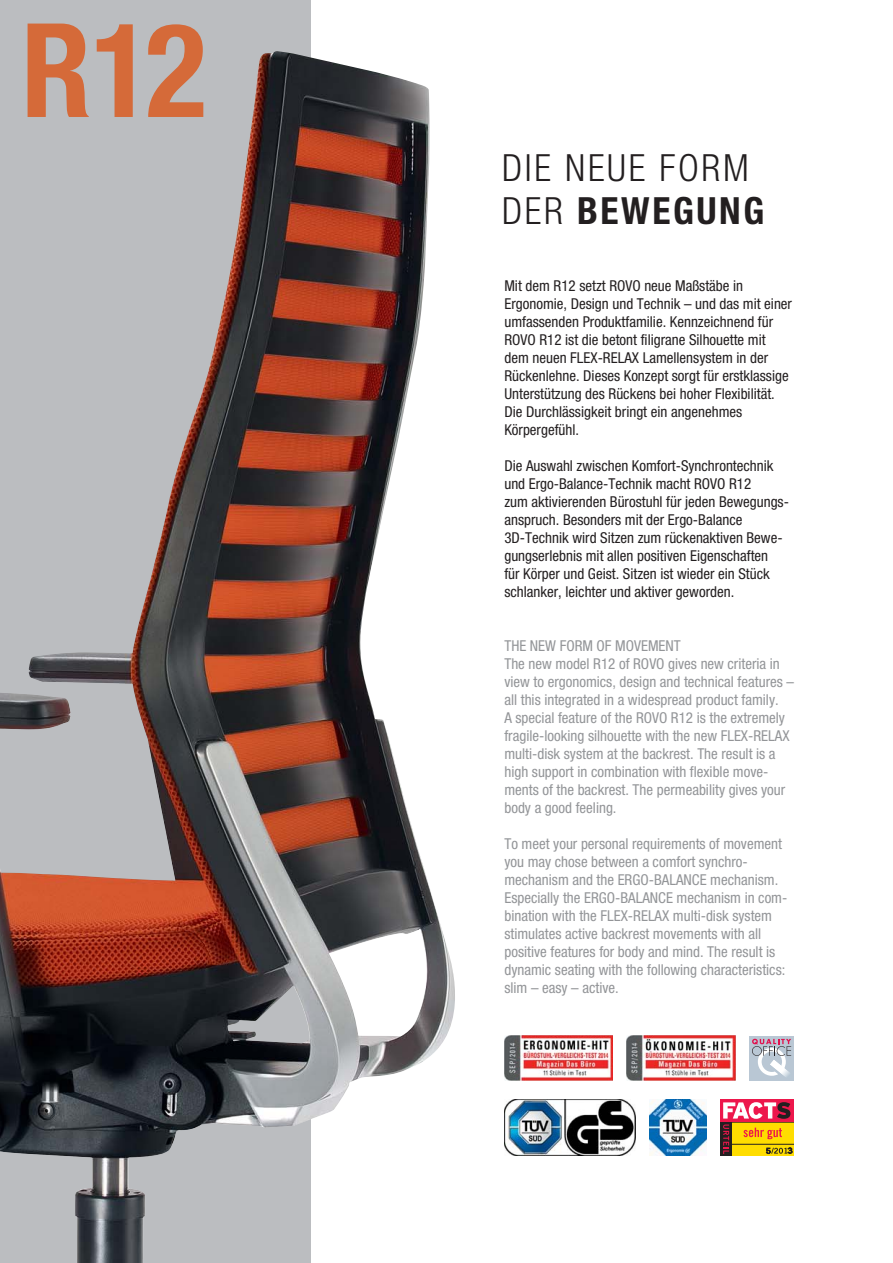
<style>
.page{position:relative;width:893px;height:1263px;background:#fff}
.page>*{position:absolute;margin:0;border:0;box-sizing:border-box;transform-origin:0 0}
.t1{font:700 condensed 130.8px "Helvetica Neue LT";color:#d56a39}
.t2{font:300 condensed 37.5px/43.5px "Helvetica Neue";letter-spacing:.07em;color:#231f20}
.t3{font:condensed 15px/18px "Helvetica Neue";color:#939598}
.t4{font:condensed 15px/18px "Helvetica Neue";color:#231f20}
.s1{font-weight:700}
</style>
<div class="page">
<div style="left:0;top:0;width:310px;height:1263px;background:#bbbdc0"></div>
<img style="left:0;top:51px;width:455px;height:1212px">
<div style="left:749px;top:1036px;width:45px;height:44px;background:#b9c7d4"></div>
<svg style="left:752px;top:1039px;width:40px;height:38px"></svg>
<div style="left:732px;top:1122px;width:62px;height:34px;background:#fd0"></div>
<div style="left:721px;top:1121px;width:11px;height:35px;background:#231f20"></div>
<hr style="left:721px;top:1122px;width:73px;height:1px;background:#231f20">
<div style="left:721px;top:1099px;width:73px;height:23px;background:#ed174c"></div>
<hr style="left:731px;top:1144px;width:63px;height:1px;background:#231f20">
<svg style="left:723px;top:1102px;width:70px;height:52px"></svg>
<img style="left:649px;top:1099px;width:57px;height:57px">
<img style="left:504px;top:1099px;width:131px;height:57px">
<img style="left:504px;top:1036px;width:108px;height:44px">
<img style="left:627px;top:1036px;width:108px;height:44px">
<h1 class="t1" style="left:21px;top:-9px;width:187px">R12</h1>
<h2 class="t2" style="left:502px;top:149px;width:264px">DIE NEUE FORM<br>DER <span class="s1">BEWEGUNG</span></h2>
<p class="t4" style="left:504px;top:278px;width:289px">Mit dem R12 setzt ROVO neue Maßstäbe in Ergonomie, Design und Technik – und das mit einer umfassenden Produktfamilie. Kennzeichnend für ROVO R12 ist die betont filigrane Silhouette mit dem neuen FLEX-RELAX Lamellensystem in der Rückenlehne. Dieses Konzept sorgt für erstklassige Unterstützung des Rückens bei hoher Flexibilität.<br>Die Durchlässigkeit bringt ein angenehmes Körpergefühl.</p>
<p class="t4" style="left:504px;top:458px;width:286px">Die Auswahl zwischen Komfort-Synchrontechnik und Ergo-Balance-Technik macht ROVO R12<br>zum aktivierenden Bürostuhl für jeden Bewegungs&shy;anspruch. Besonders mit der Ergo-Balance 3D-Technik wird Sitzen zum rückenaktiven Bewe - gungserlebnis mit allen positiven Eigenschaften<br>für Körper und Geist. Sitzen ist wieder ein Stück schlanker, leichter und aktiver geworden.</p>
<p class="t3" style="left:504px;top:638px;width:291px">THE NEW FORM OF MOVEMENT<br>The new model R12 of ROVO gives new criteria in view to ergonomics, design and technical features – all this integrated in a widespread product family.<br>A special feature of the ROVO R12 is the extremely fragile-looking silhouette with the new FLEX-RELAX multi-disk system at the backrest. The result is a high support in combination with flexible move&shy;ments of the backrest. The permeability gives your body a good feeling.</p>
<p class="t3" style="left:504px;top:836px;width:284px">To meet your personal requirements of movement you may chose between a comfort synchro&shy;mechanism and the ERGO-BALANCE mechanism.<br>Especially the ERGO-BALANCE mechanism in com&shy;bination with the FLEX-RELAX multi-disk system stimulates active backrest movements with all positive features for body and mind. The result is dynamic seating with the following characteristics: slim – easy – active.</p>
</div>
